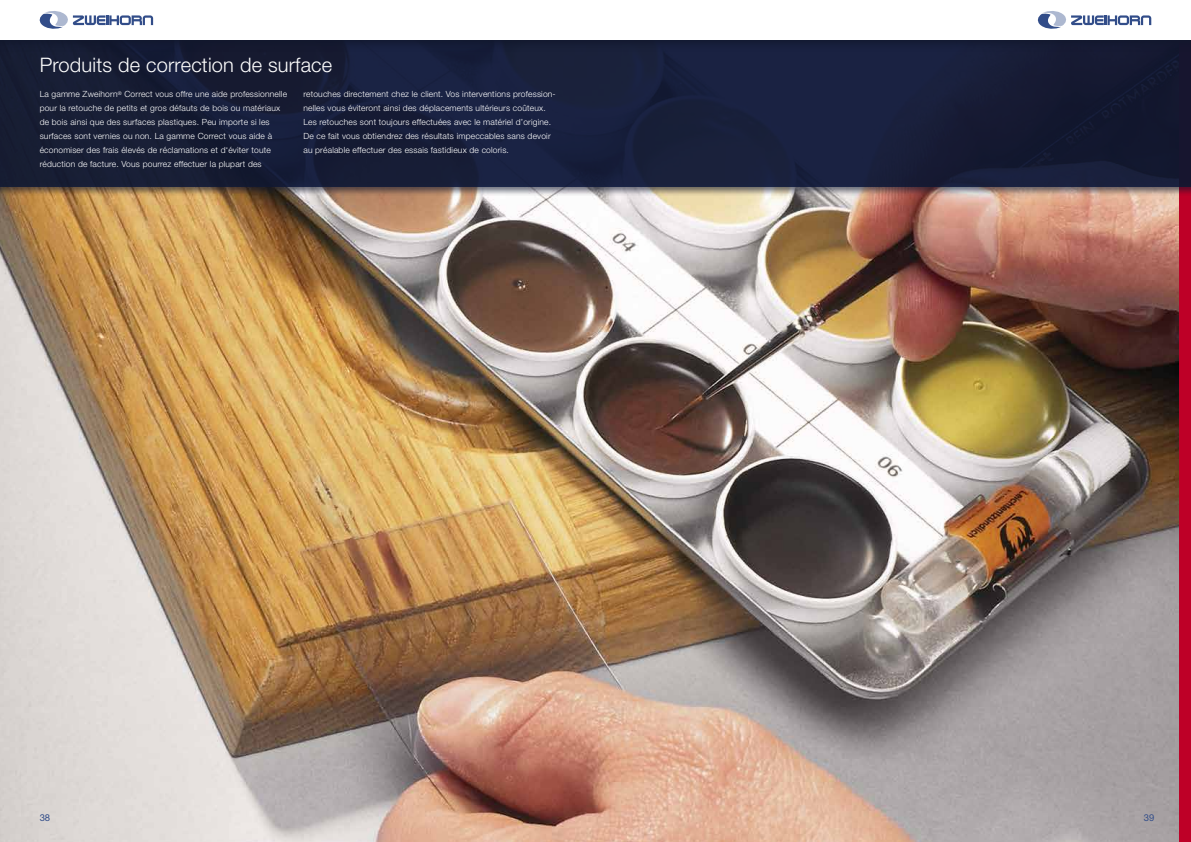
<style>
.page{position:relative;width:1191px;height:842px;background:#fff}
.page>*{position:absolute;margin:0;border:0;box-sizing:border-box;transform-origin:0 0}
.t1{font:300 20px "Helvetica Neue";letter-spacing:.01em;color:#fff}
.t2{font:9.5px "Helvetica Neue";color:#324d89}
.t3{font:300 8.5px/14px "Helvetica Neue";letter-spacing:.02em;color:#fff}
</style>
<div class="page">
<img style="left:0;top:196px;width:1179px;height:646px">
<div style="left:1179px;top:40px;width:12px;height:802px;background:#be0027"></div>
<div style="left:0;top:0;width:1191px;height:196px;background:#11172c;opacity:.5"></div>
<div style="left:0;top:0;width:1191px;height:187px;background:#181f38"></div>
<div style="left:0;top:0;width:1191px;height:52px;background:#151b34"></div>
<div style="left:0;top:0;width:1191px;height:40px;background:#fff"></div>
<svg style="left:40px;top:11px;width:113px;height:18px"></svg>
<svg style="left:1037px;top:11px;width:114px;height:18px"></svg>
<h1 class="t1" style="left:40px;top:52px;width:294px">Produits de correction de surface</h1>
<p class="t3" style="left:40px;top:87px;width:249px">La gamme Zweihorn<sup>®</sup> Correct vous offre une aide professionnelle pour la retouche de petits et gros défauts de bois ou matériaux de bois ainsi que des surfaces plastiques. Peu importe si les surfaces sont vernies ou non. La gamme Correct vous aide à économiser des frais élevés de réclamations et d‘éviter toute réduction de facture. Vous pourrez effectuer la plupart des</p>
<p class="t3" style="left:303px;top:87px;width:254px">retouches directement chez le client. Vos interventions profession&shy;nelles vous éviteront ainsi des déplacements ultérieurs coûteux.<br>Les retouches sont toujours effectuées avec le matériel d’origine.<br>De ce fait vous obtiendrez des résultats impeccables sans devoir au préalable effectuer des essais fastidieux de coloris.</p>
<p class="t2" style="left:40px;top:811px;width:12px">38</p>
<p class="t2" style="left:1143px;top:811px;width:12px">39</p>
</div>
